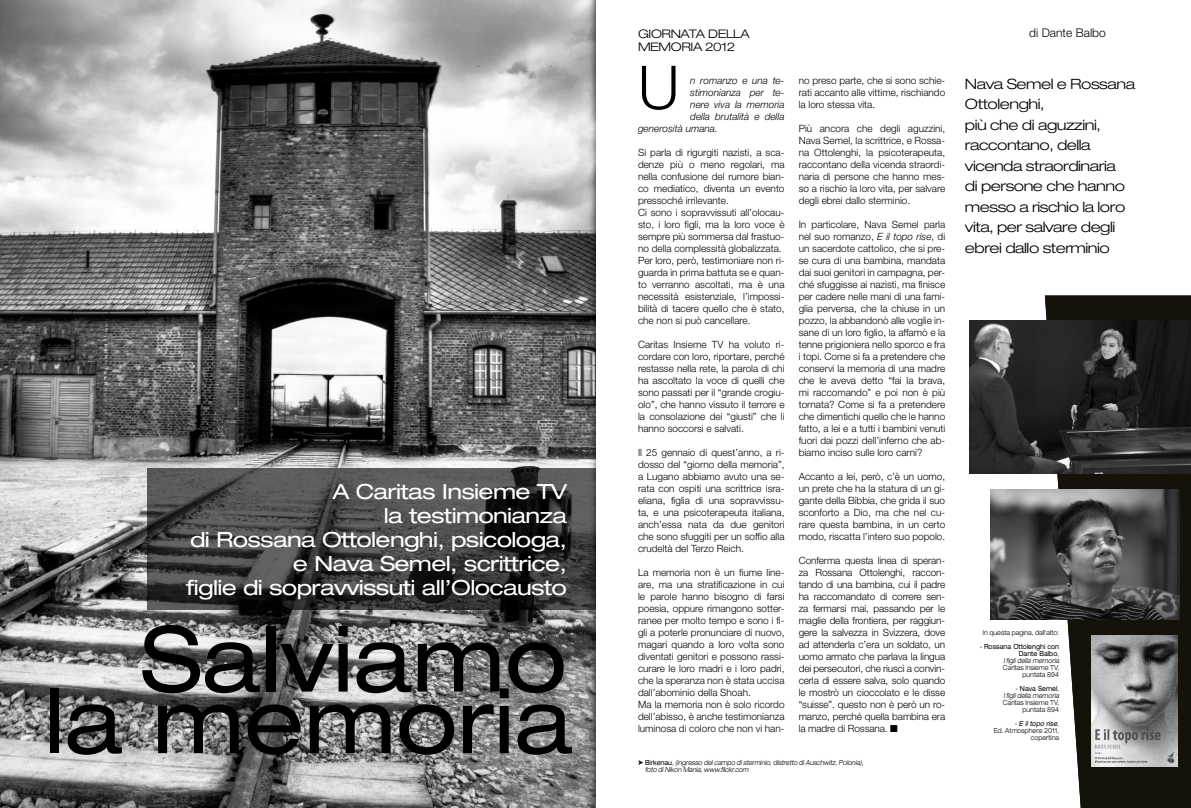
<style>
.page{position:relative;width:1191px;height:808px;background:#fff}
.page>*{position:absolute;margin:0;border:0;box-sizing:border-box;transform-origin:0 0}
.t1{font:expanded 91px "Helvetica Neue LT Std";color:#000}
.t2{font:expanded 90px "Helvetica Neue LT Std";color:#000}
.t3{font:300 60.4px "Helvetica Neue LT Std";color:#000}
.t4{font:expanded 20.9px/24px "Helvetica Neue LT Std";letter-spacing:-.03em;color:#fff;text-align:right;scale:1.08 1}
.t5{font:300 expanded 14.2px/20.5px "Helvetica Neue LT Std";letter-spacing:-.03em;color:#000;scale:1.08 1}
.t6{font:300 12px "Helvetica Neue LT Std";color:#000}
.t7{font:300 expanded 11.8px/13px "Helvetica Neue LT Std";letter-spacing:-.03em;color:#000;scale:1.08 1}
.t8{font:300 10px/12px "Helvetica Neue LT Std";color:#000;text-align:justify}
.t9{font:italic 300 10px "Helvetica Neue LT Std";color:#000}
.t10{font:italic 300 expanded 7px/7px "Helvetica Neue LT Std";letter-spacing:-.01em;color:#000;text-align:right;scale:.85 1}
.t11{font:300 expanded 7px/7px "Helvetica Neue LT Std";color:#000;text-align:right;scale:.85 1}
.t12{font:expanded 7px/7px "Helvetica Neue LT Std";color:#000;text-align:right;scale:.85 1}
.s1{font-style:italic}
.s2{font-weight:400;font-style:normal}
.s3{font-weight:300}
.s4{font-weight:300;font-style:italic}
.s5{font-style:normal}
.s6{font-weight:400;font-style:italic}
</style>
<div class="page">
<svg style="left:1045px;top:296px;width:146px;height:512px;fill:#15120a"></svg>
<img style="left:0;top:0;width:596px;height:808px">
<svg style="left:147px;top:468px;width:449px;height:142px;background:#3e3e3f"></svg>
<img style="left:1091px;top:636px;width:86px;height:130px">
<img style="left:969px;top:320px;width:222px;height:154px">
<img style="left:990px;top:489px;width:189px;height:131px">
<h3 class="t4" style="left:186px;top:479px;width:354px">A Caritas Insieme TV<br>la testimonianza<br>di Rossana Ottolenghi, psicologa, e Nava Semel, scrittrice,<br>figlie di sopravvissuti all’Olocausto</h3>
<h1 class="t1" style="left:141px;top:604px;width:428px">Salviamo</h1>
<h2 class="t2" style="left:44px;top:666px;width:530px">la memoria</h2>
<p class="t7" style="left:638px;top:27px;width:105px">GIORNATA DELLA<br>MEMORIA 2012</p>
<h3 class="t3" style="left:638px;top:51px;width:43px">U</h3>
<p class="t9" style="left:690px;top:74px;width:96px">n romanzo e una te-</p>
<p class="t9" style="left:690px;top:86px;width:96px">stimonianza per te-</p>
<p class="t9" style="left:690px;top:98px;width:96px">nere viva la memoria</p>
<p class="t9" style="left:690px;top:110px;width:96px">della brutalità e della</p>
<p class="t9" style="left:638px;top:122px;width:81px">generosità umana.</p>
<p class="t8" style="left:638px;top:146px;width:148px;text-align:left">Si parla di rigurgiti nazisti, a sca&shy;denze più o meno regolari, ma nella confusione del rumore bian&shy;co mediatico, diventa un evento pressoché irrilevante.<br>Ci sono i sopravvissuti all’olocau&shy;sto, i loro figli, ma la loro voce è sempre più sommersa dal frastuo&shy;no della complessità globalizzata.<br>Per loro, però, testimoniare non ri&shy;guarda in prima battuta se e quan&shy;to verranno ascoltati, ma è una necessità esistenziale, l’impossi&shy;bilità di tacere quello che è stato, che non si può cancellare.</p>
<p class="t8" style="left:638px;top:338px;width:148px">Caritas Insieme TV ha voluto ri&shy;cordare con loro, riportare, perché restasse nella rete, la parola di chi ha ascoltato la voce di quelli che sono passati per il “grande crogiu&shy;olo”, che hanno vissuto il terrore e la consolazione dei “giusti” che li hanno soccorsi e salvati.</p>
<p class="t8" style="left:638px;top:446px;width:148px">Il 25 gennaio di quest’anno, a ri&shy;dosso del “giorno della memoria”, a Lugano abbiamo avuto una se&shy;rata con ospiti una scrittrice isra&shy;eliana, figlia di una sopravvissu&shy;ta, e una psicoterapeuta italiana, anch’essa nata da due genitori che sono sfuggiti per un soffio alla crudeltà del Terzo Reich.</p>
<p class="t8" style="left:638px;top:566px;width:148px;text-align:left">La memoria non è un fiume line&shy;are, ma una stratificazione in cui le parole hanno bisogno di farsi poesia, oppure rimangono sotter&shy;ranee per molto tempo e sono i fi&shy;gli a poterle pronunciare di nuovo, magari quando a loro volta sono diventati genitori e possono rassi&shy;curare le loro madri e i loro padri, che la speranza non è stata uccisa dall’abominio della Shoah.<br>Ma la memoria non è solo ricordo dell’abisso, è anche testimonianza luminosa di coloro che non vi han-</p>
<p class="t8" style="left:798px;top:74px;width:148px">no preso parte, che si sono schie&shy;rati accanto alle vittime, rischiando la loro stessa vita.</p>
<p class="t8" style="left:798px;top:122px;width:148px">Più ancora che degli aguzzini, Nava Semel, la scrittrice, e Rossa&shy;na Ottolenghi, la psicoterapeuta, raccontano della vicenda straordi&shy;naria di persone che hanno mes&shy;so a rischio la loro vita, per salvare degli ebrei dallo sterminio.</p>
<p class="t8" style="left:798px;top:218px;width:148px">In particolare, Nava Semel parla nel suo romanzo, <span class="s1">E il topo rise</span>, di un sacerdote cattolico, che si pre&shy;se cura di una bambina, mandata dai suoi genitori in campagna, per&shy;ché sfuggisse ai nazisti, ma finisce per cadere nelle mani di una fami&shy;glia perversa, che la chiuse in un pozzo, la abbandonò alle voglie in&shy;sane di un loro figlio, la affamò e la tenne prigioniera nello sporco e fra i topi. Come si fa a pretendere che conservi la memoria di una madre che le aveva detto “fai la brava, mi raccomando” e poi non è più tornata? Come si fa a pretendere che dimentichi quello che le hanno fatto, a lei e a tutti i bambini venuti fuori dai pozzi dell’inferno che ab&shy;biamo inciso sulle loro carni?</p>
<p class="t8" style="left:798px;top:470px;width:148px">Accanto a lei, però, c’è un uomo, un prete che ha la statura di un gi&shy;gante della Bibbia, che grida il suo sconforto a Dio, ma che nel cu&shy;rare questa bambina, in un certo modo, riscatta l’intero suo popolo.</p>
<p class="t8" style="left:798px;top:554px;width:148px">Conferma questa linea di speran&shy;za Rossana Ottolenghi, raccon&shy;tando di una bambina, cui il padre ha raccomandato di correre sen&shy;za fermarsi mai, passando per le maglie della frontiera, per raggiun&shy;gere la salvezza in Svizzera, dove ad attenderla c’era un soldato, un uomo armato che parlava la lingua dei persecutori, che riuscì a convin&shy;cerla di essere salva, solo quando le mostrò un cioccolato e le disse “suisse”. questo non è però un ro&shy;manzo, perché quella bambina era la madre di Rossana. ■</p>
<p class="t10" style="left:645px;top:759px;width:259px;text-align:left;text-indent:-7px">➤ <span class="s2">Birkenau</span>, (ingresso del campo di sterminio, distretto di Auschwitz, Polonia), foto di Nikon Mania, www.flickr.com</p>
<p class="t6" style="left:1029px;top:25px;width:78px">di Dante Balbo</p>
<h3 class="t5" style="left:965px;top:73px;width:159px">Nava Semel e Rossana<br>Ottolenghi,<br>più che di aguzzini, raccontano, della vicenda straordinaria<br>di persone che hanno messo a rischio la loro vita, per salvare degli ebrei dallo sterminio</h3>
<p class="t11" style="left:982px;top:629px;width:91px">In questa pagina, dall'alto:</p>
<p class="t12" style="left:979px;top:643px;width:95px"><span class="s3">-</span> Rossana Ottolenghi con<br>Dante Balbo<span class="s3">,<br></span><span class="s4">I figli della memoria</span></p>
<p class="t11" style="left:1003px;top:664px;width:67px">Caritas Insieme TV, puntata 894</p>
<p class="t10" style="left:1003px;top:685px;width:67px"><span class="s5">-</span> <span class="s2">Nava Semel</span><span class="s5">,<br></span>I figli della memoria</p>
<p class="t11" style="left:1003px;top:699px;width:67px">Caritas Insieme TV, puntata 894</p>
<p class="t11" style="left:994px;top:720px;width:78px">- <span class="s6">E il topo rise</span>,<br>Ed. Atmosphere 2011, copertina</p>
</div>
